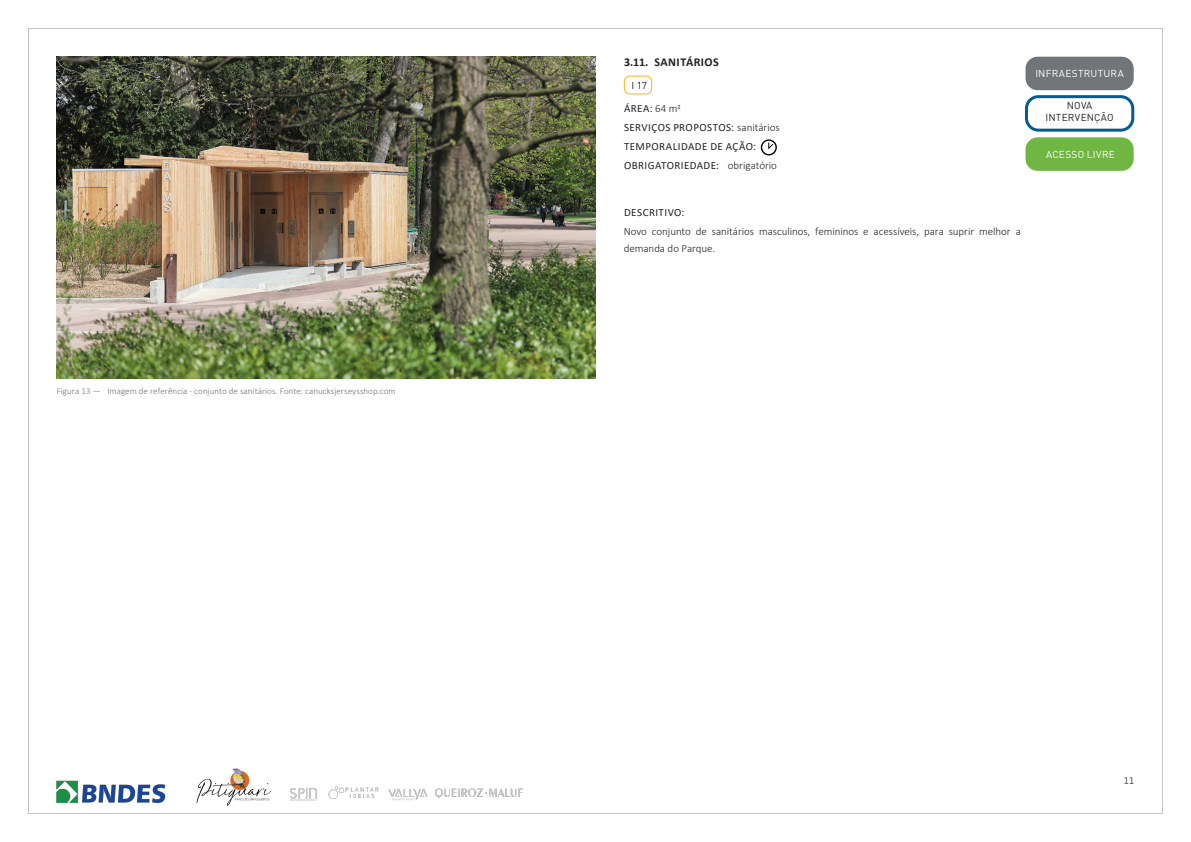
<style>
.page{position:relative;width:1191px;height:842px;background:#fff}
.page>*{position:absolute;margin:0;border:0;box-sizing:border-box;transform-origin:0 0}
.t1{font:700 12px "Calibri";letter-spacing:.04em;color:#231f20}
.t2{font:300 11px/17px "Calibri";letter-spacing:-.005em;color:#231f20}
.t3{font:11px/18.9px "Calibri";letter-spacing:.04em;color:#231f20}
.t4{font:10px "DIN Pro";letter-spacing:.03em;color:#fff}
.t5{font:10px/12px "DIN Pro";letter-spacing:.02em;color:#231f20;text-align:center}
.t6{font:300 9px "Calibri";letter-spacing:.005em;color:#767171}
.s1{font-weight:300}
</style>
<div class="page">
<img style="left:57px;top:768px;width:467px;height:38px">
<div style="left:1025px;top:95px;width:109px;height:37px;border:3px solid #005c91;border-radius:12px"></div>
<div style="left:761px;top:139px;width:16px;height:16px;border:1px solid #000;border-radius:50%"></div>
<svg style="left:768px;top:143px;width:6px;height:6px"></svg>
<div style="left:1025px;top:137px;width:108px;height:34px;background:#70b643;border-radius:12px"></div>
<img style="left:57px;top:57px;width:538px;height:321px">
<div style="left:624px;top:76px;width:28px;height:18px;border:1px solid #ffb120;border-radius:6px"></div>
<div style="left:1025px;top:57px;width:108px;height:33px;background:#717577;border-radius:12px"></div>
<p class="t6" style="left:57px;top:386px;width:340px">Figura 13 — Imagem de referência - conjunto de sanitários. Fonte: canucksjerseysshop.com</p>
<p class="t1" style="left:624px;top:53px;width:96px">3.11. SANITÁRIOS</p>
<p class="t5" style="left:631px;top:79px;width:17px">I 17</p>
<p class="t4" style="left:1035px;top:67px;width:90px">INFRAESTRUTURA</p>
<p class="t3" style="left:624px;top:99px;width:157px">ÁREA: <span class="s1">64 m2<br></span>SERVIÇOS PROPOSTOS: <span class="s1">sanitários<br></span>TEMPORALIDADE DE AÇÃO:</p>
<p class="t5" style="left:1045px;top:99px;width:70px">NOVA<br>INTERVENÇÃO</p>
<p class="t4" style="left:1046px;top:148px;width:70px">ACESSO LIVRE</p>
<p class="t3" style="left:624px;top:156px;width:97px">OBRIGATORIEDADE:</p>
<p class="t2" style="left:728px;top:157px;width:51px">obrigatório</p>
<p class="t3" style="left:624px;top:203px;width:62px">DESCRITIVO:</p>
<p class="t2" style="left:624px;top:223px;width:398px">Novo conjunto de sanitários masculinos, femininos e acessíveis, para suprir melhor a demanda do Parque.</p>
<p class="t2" style="left:1123px;top:772px;width:12px">11</p>
</div>
